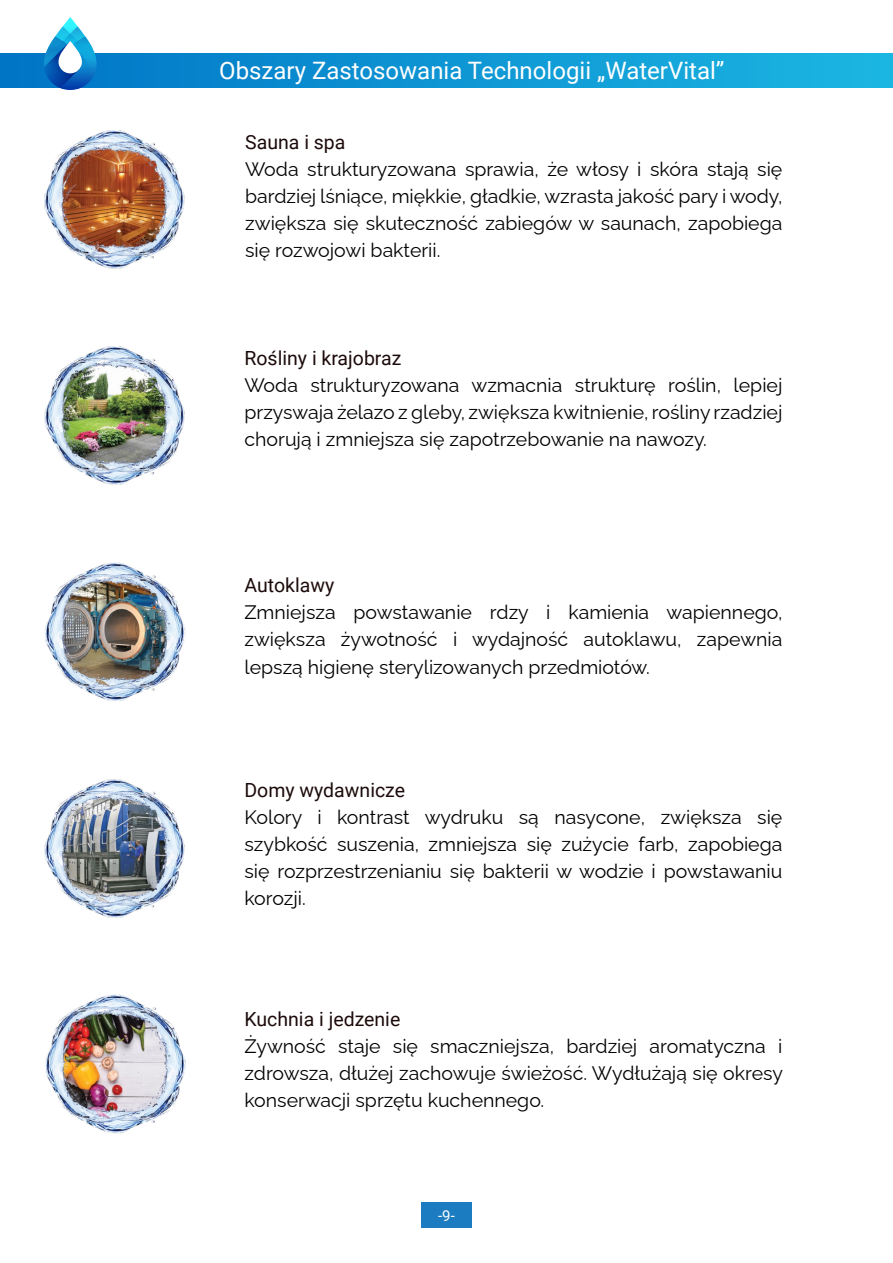
<style>
.page{position:relative;width:893px;height:1263px;background:#fff}
.page>*{position:absolute;margin:0;border:0;box-sizing:border-box;transform-origin:0 0}
.t1{font:24px "Roboto";color:#fff}
.t2{font:19.5px/27px "Raleway";color:#000;text-align:justify}
.t3{font:19.5px "Roboto";color:#1d0b0b}
.t4{font:15px "Roboto";color:#fff}
</style>
<div class="page">
<div style="left:421px;top:1202px;width:51px;height:26px;background:#1c7cc1"></div>
<div style="left:0;top:54px;width:893px;height:33px;background:linear-gradient(to right,#0074c5,#1cb7e2)"></div>
<svg style="left:43px;top:17px;width:55px;height:73px"></svg>
<img style="left:44px;top:346px;width:141px;height:139px">
<img style="left:45px;top:562px;width:141px;height:139px">
<img style="left:44px;top:779px;width:141px;height:139px">
<img style="left:45px;top:994px;width:141px;height:140px">
<img style="left:44px;top:130px;width:141px;height:139px">
<p class="t1" style="left:219px;top:54px;width:507px">Obszary Zastosowania Technologii „WaterVital”</p>
<p class="t3" style="left:245px;top:128px;width:102px">Sauna i spa</p>
<p class="t2" style="left:245px;top:153px;width:539px">Woda strukturyzowana sprawia, że włosy i skóra stają się bardziej lśniące, miękkie, gładkie, wzrasta jakość pary i wody, zwiększa się skuteczność zabiegów w saunach, zapobiega się rozwojowi bakterii.</p>
<p class="t3" style="left:244px;top:344px;width:158px">Rośliny i krajobraz</p>
<p class="t2" style="left:244px;top:369px;width:539px">Woda strukturyzowana wzmacnia strukturę roślin, lepiej przyswaja żelazo z gleby, zwiększa kwitnienie, rośliny rzadziej chorują i zmniejsza się zapotrzebowanie na nawozy.</p>
<p class="t3" style="left:244px;top:572px;width:91px">Autoklawy</p>
<p class="t2" style="left:244px;top:597px;width:539px">Zmniejsza powstawanie rdzy i kamienia wapiennego, zwiększa żywotność i wydajność autoklawu, zapewnia lepszą higienę sterylizowanych przedmiotów.</p>
<p class="t3" style="left:244px;top:776px;width:162px">Domy wydawnicze</p>
<p class="t2" style="left:244px;top:801px;width:539px">Kolory i kontrast wydruku są nasycone, zwiększa się szybkość suszenia, zmniejsza się zużycie farb, zapobiega się rozprzestrzenianiu się bakterii w wodzie i powstawaniu korozji.</p>
<p class="t3" style="left:244px;top:1005px;width:157px">Kuchnia i jedzenie</p>
<p class="t2" style="left:244px;top:1030px;width:540px">Żywność staje się smaczniejsza, bardziej aromatyczna i zdrowsza, dłużej zachowuje świeżość. Wydłużają się okresy konserwacji sprzętu kuchennego.</p>
<p class="t4" style="left:438px;top:1205px;width:18px">-9-</p>
</div>
